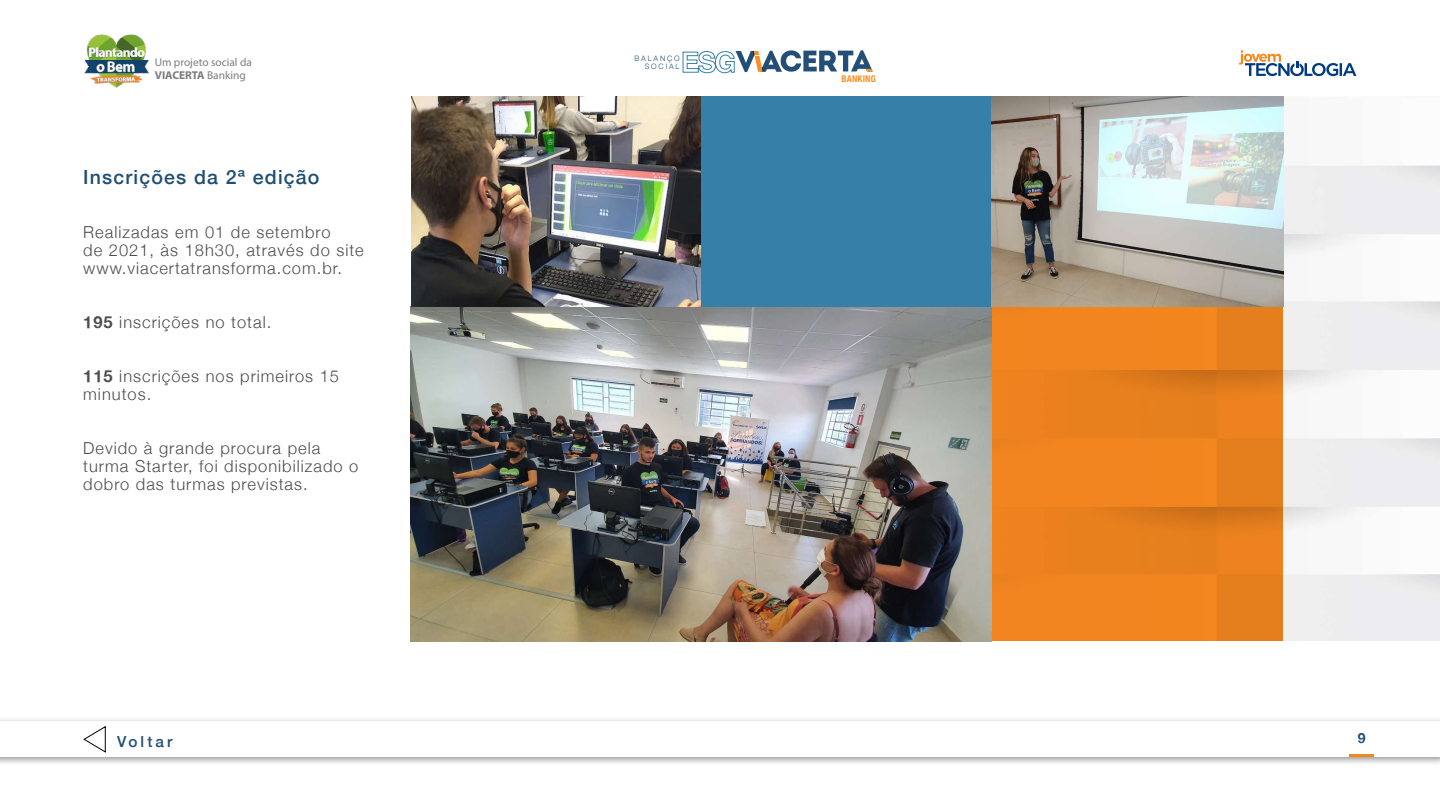
<style>
.page{position:relative;width:1440px;height:810px;background:#fff}
.page>*{position:absolute;margin:0;border:0;box-sizing:border-box;transform-origin:0 0}
.t1{font:500 19.5px "Helvetica Neue";letter-spacing:.06em;color:#1f4e74}
.t2{font:300 16.5px/18px "Helvetica Neue";letter-spacing:.06em;color:#4d4d4f}
.t3{font:500 15.23px "Helvetica Neue";letter-spacing:.2em;color:#1f4e74}
.t4{font:700 14.02px "Helvetica Neue";color:#1f4e74}
.t5{font:11.32px/13.6px "Myriad Pro";color:#7b7c7f}
.t6{font:700 condensed 9.23px "Helvetica Neue";letter-spacing:.02em;color:#f79029}
.t7{font:300 7.43px/8.1px "Helvetica Neue";letter-spacing:.245em;color:#1f4e74;text-align:right}
.s1{font-weight:700}
</style>
<div class="page">
<div style="left:0;top:717px;width:1440px;height:49px;background:#000;opacity:.42"></div>
<div style="left:0;top:722px;width:1440px;height:35px;background:#fff"></div>
<svg style="left:1239px;top:50px;width:117px;height:26px"></svg>
<img style="left:84px;top:34px;width:66px;height:53px">
<hr style="left:1349px;top:754px;width:25px;height:3px;background:#f58720">
<img style="left:549px;top:96px;width:891px;height:545px">
<svg style="left:991px;top:306px;width:292px;height:335px;background:#ea8220"></svg>
<img style="left:411px;top:306px;width:580px;height:335px">
<div style="left:690px;top:97px;width:301px;height:210px;background:#357fa9"></div>
<img style="left:411px;top:97px;width:290px;height:209px">
<img style="left:991px;top:97px;width:292px;height:209px">
<svg style="left:683px;top:50px;width:190px;height:23px"></svg>
<svg style="left:83px;top:726px;width:23px;height:27px"></svg>
<p class="t5" style="left:155px;top:55px;width:99px">Um projeto social da<br><span class="s1">VIACERTA</span> Banking</p>
<p class="t1" style="left:83px;top:161px;width:238px">Inscrições da 2ª edição</p>
<p class="t2" style="left:83px;top:222px;width:282px">Realizadas em 01 de setembro<br>de 2021, às 18h30, através do site www.viacertatransforma.com.br.</p>
<p class="t2" style="left:83px;top:312px;width:190px"><span class="s1">195</span> inscrições no total.</p>
<p class="t2" style="left:83px;top:366px;width:257px"><span class="s1">115</span> inscrições nos primeiros 15 minutos.</p>
<p class="t2" style="left:83px;top:438px;width:277px">Devido à grande procura pela turma Starter, foi disponibilizado o dobro das turmas previstas.</p>
<p class="t3" style="left:117px;top:729px;width:57px">Voltar</p>
<p class="t7" style="left:634px;top:53px;width:47px">BALANÇO<br>SOCIAL</p>
<p class="t6" style="left:841px;top:71px;width:36px">BANKING</p>
<p class="t4" style="left:1358px;top:729px;width:9px">9</p>
</div>
